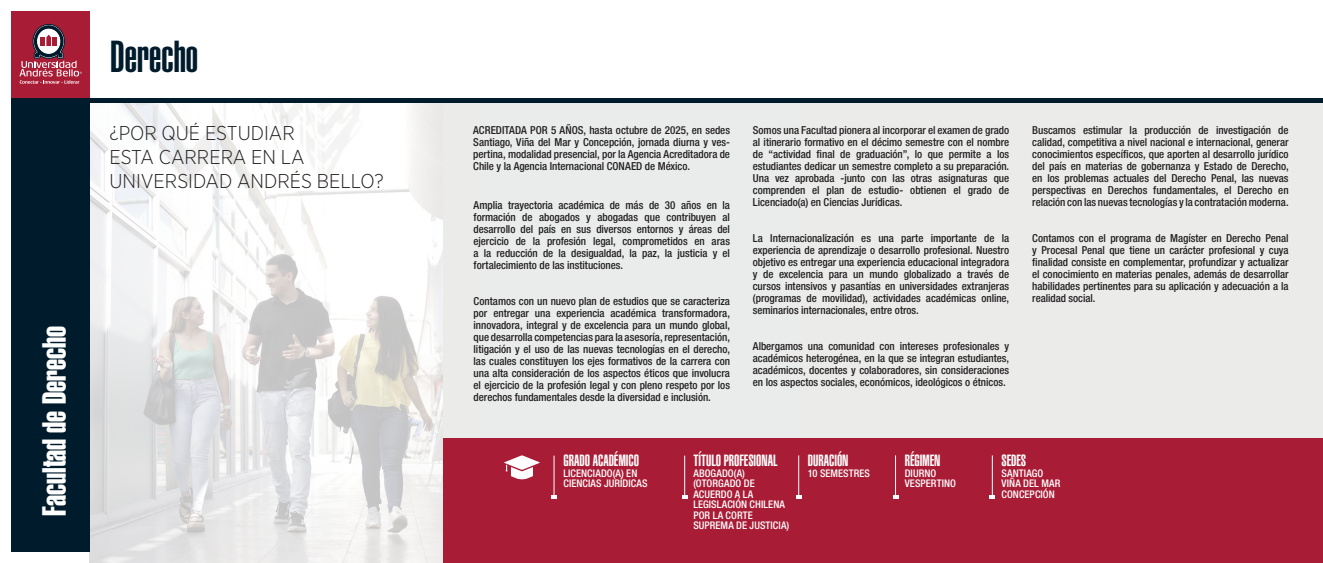
<style>
.page{position:relative;width:1323px;height:563px;background:#fff}
.page>*{position:absolute;margin:0;border:0;box-sizing:border-box;transform-origin:0 0}
.t1{font:44px "Helvetica LT Std Ultra Comp";color:#001b2b}
.t2{font:33px "Helvetica LT Std Extra Comp";color:#fff}
.t3{font:300 20px/24px "Gotham Narrow";color:#231f20}
.t4{font:16px "Helvetica LT Std Ultra Comp";letter-spacing:-.005em;color:#fff}
.t5{font:500 condensed 11px/12px "Helvetica Neue LT Pro";letter-spacing:-.005em;color:#231f20;text-align:justify}
.t6{font:500 condensed 10.5px/10.5px "Helvetica Neue LT Pro";letter-spacing:.005em;color:#fff}
</style>
<div class="page">
<img style="left:90px;top:102px;width:353px;height:461px">
<div style="left:443px;top:98px;width:880px;height:453px;background:#ebebea"></div>
<hr style="left:76px;top:98px;width:1247px;height:4px;background:#001b2b">
<div style="left:11px;top:11px;width:79px;height:540px;background:#a91c36"></div>
<div style="left:11px;top:98px;width:79px;height:453px;background:#001b2b"></div>
<svg style="left:19px;top:24px;width:63px;height:60px"></svg>
<div style="left:443px;top:438px;width:880px;height:125px;background:#a91c36"></div>
<svg style="left:504px;top:455px;width:36px;height:25px"></svg>
<hr style="left:553px;top:455px;width:1px;height:41px;background:#fff">
<svg style="left:551px;top:495px;width:6px;height:4px"></svg>
<hr style="left:684px;top:455px;width:1px;height:41px;background:#fff">
<svg style="left:682px;top:495px;width:5px;height:4px"></svg>
<hr style="left:798px;top:455px;width:1px;height:41px;background:#fff">
<svg style="left:796px;top:495px;width:5px;height:4px"></svg>
<hr style="left:895px;top:455px;width:1px;height:41px;background:#fff">
<svg style="left:893px;top:495px;width:5px;height:4px"></svg>
<hr style="left:992px;top:455px;width:1px;height:41px;background:#fff">
<svg style="left:989px;top:495px;width:6px;height:4px"></svg>
<p class="t1" style="left:110px;top:31px;width:90px">Derecho</p>
<h3 class="t3" style="left:109px;top:121px;width:276px">¿POR QUÉ ESTUDIAR<br>ESTA CARRERA EN LA<br>UNIVERSIDAD ANDRÉS BELLO?</h3>
<p class="t2" style="left:34px;top:515px;width:191px;rotate:-90deg">Facultad de Derecho</p>
<p class="t5" style="left:473px;top:124px;width:258px">ACREDITADA POR 5 AÑOS, hasta octubre de 2025, en sedes Santiago, Viña del Mar y Concepción, jornada diurna y ves&shy;pertina, modalidad presencial, por la Agencia Acreditadora de Chile y la Agencia Internacional CONAED de México.</p>
<p class="t5" style="left:474px;top:199px;width:258px">Amplia trayectoria académica de más de 30 años en la formación de abogados y abogadas que contribuyen al desarrollo del país en sus diversos entornos y áreas del ejercicio de la profesión legal, comprometidos en aras a la reducción de la desigualdad, la paz, la justicia y el fortalecimiento de las instituciones.</p>
<p class="t5" style="left:474px;top:295px;width:258px">Contamos con un nuevo plan de estudios que se caracteriza por entregar una experiencia académica transformadora, innovadora, integral y de excelencia para un mundo global, que desarrolla competencias para la asesoría, representación, litigación y el uso de las nuevas tecnologías en el derecho, las cuales constituyen los ejes formativos de la carrera con una alta consideración de los aspectos éticos que involucra el ejercicio de la profesión legal y con pleno respeto por los derechos fundamentales desde la diversidad e inclusión.</p>
<p class="t5" style="left:753px;top:124px;width:258px">Somos una Facultad pionera al incorporar el examen de grado al itinerario formativo en el décimo semestre con el nombre de “actividad final de graduación”, lo que permite a los estudiantes dedicar un semestre completo a su preparación.<br>Una vez aprobada -junto con las otras asignaturas que comprenden el plan de estudio- obtienen el grado de Licenciado(a) en Ciencias Jurídicas.</p>
<p class="t5" style="left:753px;top:232px;width:258px">La Internacionalización es una parte importante de la experiencia de aprendizaje o desarrollo profesional. Nuestro objetivo es entregar una experiencia educacional integradora y de excelencia para un mundo globalizado a través de cursos intensivos y pasantías en universidades extranjeras (programas de movilidad), actividades académicas online, seminarios internacionales, entre otros.</p>
<p class="t5" style="left:753px;top:340px;width:258px">Albergamos una comunidad con intereses profesionales y académicos heterogénea, en la que se integran estudiantes, académicos, docentes y colaboradores, sin consideraciones en los aspectos sociales, económicos, ideológicos o étnicos.</p>
<p class="t5" style="left:1032px;top:124px;width:258px">Buscamos estimular la producción de investigación de calidad, competitiva a nivel nacional e internacional, generar conocimientos específicos, que aporten al desarrollo jurídico del país en materias de gobernanza y Estado de Derecho, en los problemas actuales del Derecho Penal, las nuevas perspectivas en Derechos fundamentales, el Derecho en relación con las nuevas tecnologías y la contratación moderna.</p>
<p class="t5" style="left:1032px;top:232px;width:258px">Contamos con el programa de Magíster en Derecho Penal y Procesal Penal que tiene un carácter profesional y cuya finalidad consiste en complementar, profundizar y actualizar el conocimiento en materias penales, además de desarrollar habilidades pertinentes para su aplicación y adecuación a la realidad social.</p>
<p class="t4" style="left:563px;top:451px;width:77px">GRADO ACADÉMICO</p>
<p class="t6" style="left:563px;top:467px;width:75px">LICENCIADO(A) EN</p>
<p class="t6" style="left:563px;top:478px;width:86px">CIENCIAS JURÍDICAS</p>
<p class="t4" style="left:693px;top:451px;width:86px">TÍTULO PROFESIONAL</p>
<p class="t6" style="left:693px;top:467px;width:53px">ABOGADO(A)</p>
<p class="t6" style="left:693px;top:478px;width:97px">(OTORGADO DE<br>ACUERDO A LA<br>LEGISLACIÓN CHILENA<br>POR LA CORTE<br>SUPREMA DE JUSTICIA)</p>
<p class="t4" style="left:808px;top:451px;width:42px">DURACIÓN</p>
<p class="t6" style="left:808px;top:467px;width:64px">10 SEMESTRES</p>
<p class="t4" style="left:905px;top:451px;width:37px">RÉGIMEN</p>
<p class="t6" style="left:905px;top:467px;width:33px">DIURNO</p>
<p class="t6" style="left:905px;top:478px;width:53px">VESPERTINO</p>
<p class="t4" style="left:1001px;top:451px;width:26px">SEDES</p>
<p class="t6" style="left:1001px;top:467px;width:43px">SANTIAGO</p>
<p class="t6" style="left:1001px;top:478px;width:60px">VIÑA DEL MAR</p>
<p class="t6" style="left:1001px;top:488px;width:55px">CONCEPCIÓN</p>
</div>
